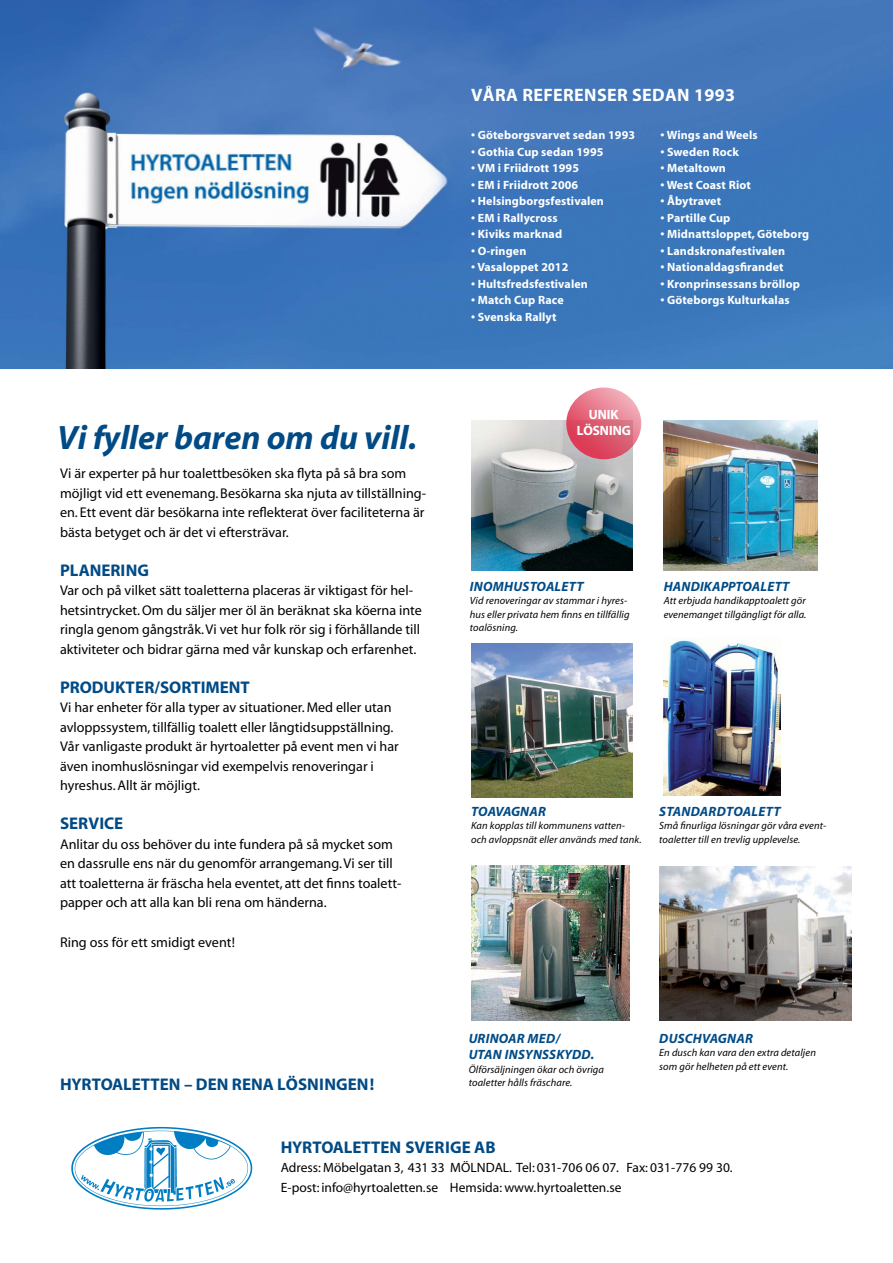
<style>
.page{position:relative;width:893px;height:1263px;background:#fff}
.page>*{position:absolute;margin:0;border:0;box-sizing:border-box;transform-origin:0 0}
.t1{font:italic 700 33.9px "Myriad";color:#004a85}
.t2{font:700 18px "Myriad";letter-spacing:.02em;color:#fff}
.t3{font:700 16.95px "Myriad";color:#004a85}
.t4{font:14.1px/19.5px "Myriad";color:#000}
.t5{font:13.5px/19.5px "Myriad";color:#000}
.t6{font:italic 700 13.5px "Myriad";letter-spacing:.02em;color:#004a85}
.t7{font:13.5px/16.2px "Myriad Headline";color:#fff;text-align:center}
.t8{font:700 12px "Myriad";letter-spacing:.01em;color:#fff}
.t9{font:italic 10.5px/13.5px "Myriad";letter-spacing:.01em;color:#000}
</style>
<div class="page">
<img style="left:471px;top:420px;width:161px;height:151px">
<img style="left:0;top:0;width:893px;height:368px">
<svg style="left:566px;top:387px;width:75px;height:72px;background:#e26d80"></svg>
<img style="left:664px;top:420px;width:153px;height:151px">
<img style="left:471px;top:643px;width:161px;height:154px">
<img style="left:664px;top:640px;width:116px;height:156px">
<img style="left:471px;top:866px;width:158px;height:155px">
<img style="left:659px;top:867px;width:192px;height:154px">
<svg style="left:71px;top:1127px;width:181px;height:82px"></svg>
<p class="t2" style="left:471px;top:86px;width:265px">VÅRA REFERENSER SEDAN 1993</p>
<h1 class="t1" style="left:57px;top:420px;width:362px">Vi fyller baren om du vill.</h1>
<p class="t4" style="left:60px;top:464px;width:368px">Vi är experter på hur toalettbesöken ska flyta på så bra som möjligt vid ett evenemang. Besökarna ska njuta av tillställning&shy;en. Ett event där besökarna inte reflekterat över faciliteterna är bästa betyget och är det vi eftersträvar.</p>
<p class="t3" style="left:60px;top:561px;width:78px">Planering</p>
<p class="t4" style="left:60px;top:581px;width:363px">Var och på vilket sätt toaletterna placeras är viktigast för hel&shy;hetsintrycket. Om du säljer mer öl än beräknat ska köerna inte ringla genom gångstråk. Vi vet hur folk rör sig i förhållande till aktiviteter och bidrar gärna med vår kunskap och erfarenhet.</p>
<p class="t3" style="left:60px;top:678px;width:158px">Produkter/sortimen</p>
<p class="t3" style="left:241px;top:678px;width:11px">t</p>
<p class="t4" style="left:60px;top:698px;width:340px">Vi har enheter för alla typer av situationer. Med eller utan avloppssystem, tillfällig toalett eller långtidsuppställning.<br>Vår vanligaste produkt är hyrtoaletter på event men vi har även inomhuslösningar vid exempelvis renoveringar i hyreshus. Allt är möjligt.</p>
<p class="t3" style="left:60px;top:815px;width:55px">Service</p>
<p class="t4" style="left:60px;top:835px;width:343px">Anlitar du oss behöver du inte fundera på så mycket som en dassrulle ens när du genomför arrangemang. Vi ser till att toaletterna är fräscha hela eventet, att det finns toalett&shy;papper och att alla kan bli rena om händerna.</p>
<p class="t4" style="left:60px;top:933px;width:176px">Ring oss för ett smidigt event!</p>
<p class="t3" style="left:60px;top:1076px;width:316px">Hyrtoaletten – DEN RENA LÖSNINGEN!</p>
<p class="t8" style="left:471px;top:129px;width:166px">• Göteborgsvarvet sedan 1993</p>
<p class="t8" style="left:471px;top:146px;width:134px">• Gothia Cup sedan 1995</p>
<p class="t8" style="left:471px;top:162px;width:109px">• VM i Friidrott 1995</p>
<p class="t8" style="left:471px;top:179px;width:109px">• EM i Friidrott 2006</p>
<p class="t8" style="left:471px;top:195px;width:134px">• Helsingborgsfestivalen</p>
<p class="t8" style="left:471px;top:212px;width:88px">• EM i Rallycross</p>
<p class="t8" style="left:471px;top:228px;width:93px">• Kiviks marknad</p>
<p class="t8" style="left:471px;top:245px;width:57px">• O-ringen</p>
<p class="t8" style="left:471px;top:261px;width:99px">• Vasaloppet 2012</p>
<p class="t8" style="left:471px;top:278px;width:118px">• Hultsfredsfestivalen</p>
<p class="t8" style="left:471px;top:294px;width:94px">• Match Cup Race</p>
<p class="t8" style="left:471px;top:311px;width:87px">• Svenska Rallyt</p>
<p class="t8" style="left:660px;top:129px;width:99px">• Wings and Weels</p>
<p class="t8" style="left:660px;top:146px;width:80px">• Sweden Rock</p>
<p class="t8" style="left:660px;top:162px;width:67px">• Metaltown</p>
<p class="t8" style="left:660px;top:179px;width:92px">• West Coast Riot</p>
<p class="t8" style="left:660px;top:195px;width:62px">• Åbytravet</p>
<p class="t8" style="left:660px;top:212px;width:72px">• Partille Cup</p>
<p class="t8" style="left:660px;top:228px;width:150px">• Midnattsloppet, Göteborg</p>
<p class="t8" style="left:660px;top:245px;width:126px">• Landskronafestivalen</p>
<p class="t8" style="left:660px;top:261px;width:125px">• Nationaldagsfirandet</p>
<p class="t8" style="left:660px;top:278px;width:141px">• Kronprinsessans bröllop</p>
<p class="t8" style="left:660px;top:294px;width:131px">• Göteborgs Kulturkalas</p>
<p class="t7" style="left:577px;top:407px;width:56px">UNIK<br>LÖSNING</p>
<p class="t6" style="left:470px;top:579px;width:10px">INOM</p>
<p class="t6" style="left:504px;top:579px;width:28px">HUSTOALETT</p>
<p class="t9" style="left:470px;top:594px;width:161px">Vid renoveringar av stammar i hyres&shy;hus eller privata hem finns en tillfällig toalösning.</p>
<p class="t6" style="left:664px;top:579px;width:19px">HANDI</p>
<p class="t6" style="left:704px;top:579px;width:18px">KAPPTOALETT</p>
<p class="t9" style="left:664px;top:594px;width:144px">Att erbjuda handikapptoalett gör evenemanget tillgängligt för alla.</p>
<p class="t6" style="left:471px;top:804px;width:42px">TOA VAGNAR</p>
<p class="t9" style="left:471px;top:819px;width:172px">Kan kopplas till kommunens vatten&shy;och avloppsnät eller används med tank.</p>
<p class="t6" style="left:659px;top:804px;width:10px">STANDARDTOALETT</p>
<p class="t9" style="left:659px;top:819px;width:169px">Små finurliga lösningar gör våra event&shy;toaletter till en trevlig upplevelse.</p>
<p class="t6" style="left:469px;top:1031px;width:18px">URINOAR</p>
<p class="t6" style="left:528px;top:1031px;width:34px">med/</p>
<p class="t6" style="left:469px;top:1047px;width:18px">UTAN</p>
<p class="t6" style="left:505px;top:1047px;width:91px">INS YNSSKYDD.</p>
<p class="t9" style="left:469px;top:1063px;width:137px">Ölförsäljningen ökar och övriga toaletter hålls fräschare.</p>
<p class="t6" style="left:659px;top:1031px;width:61px">DUSCHVAGNAR</p>
<p class="t9" style="left:659px;top:1046px;width:158px">En dusch kan vara den extra detaljen som gör helheten på ett event.</p>
<p class="t3" style="left:281px;top:1138px;width:145px">Hyrtoaletten SVERIGE</p>
<p class="t3" style="left:474px;top:1138px;width:23px">AB</p>
<p class="t5" style="left:281px;top:1159px;width:454px">Adress: Möbelgatan 3, 431 33 MÖLNDAL. Tel: 031-706 06 07. Fax: 031-776 99 30.<br>E-post: info@hyrtoaletten.se Hemsida: www.hyrtoaletten.se</p>
</div>
